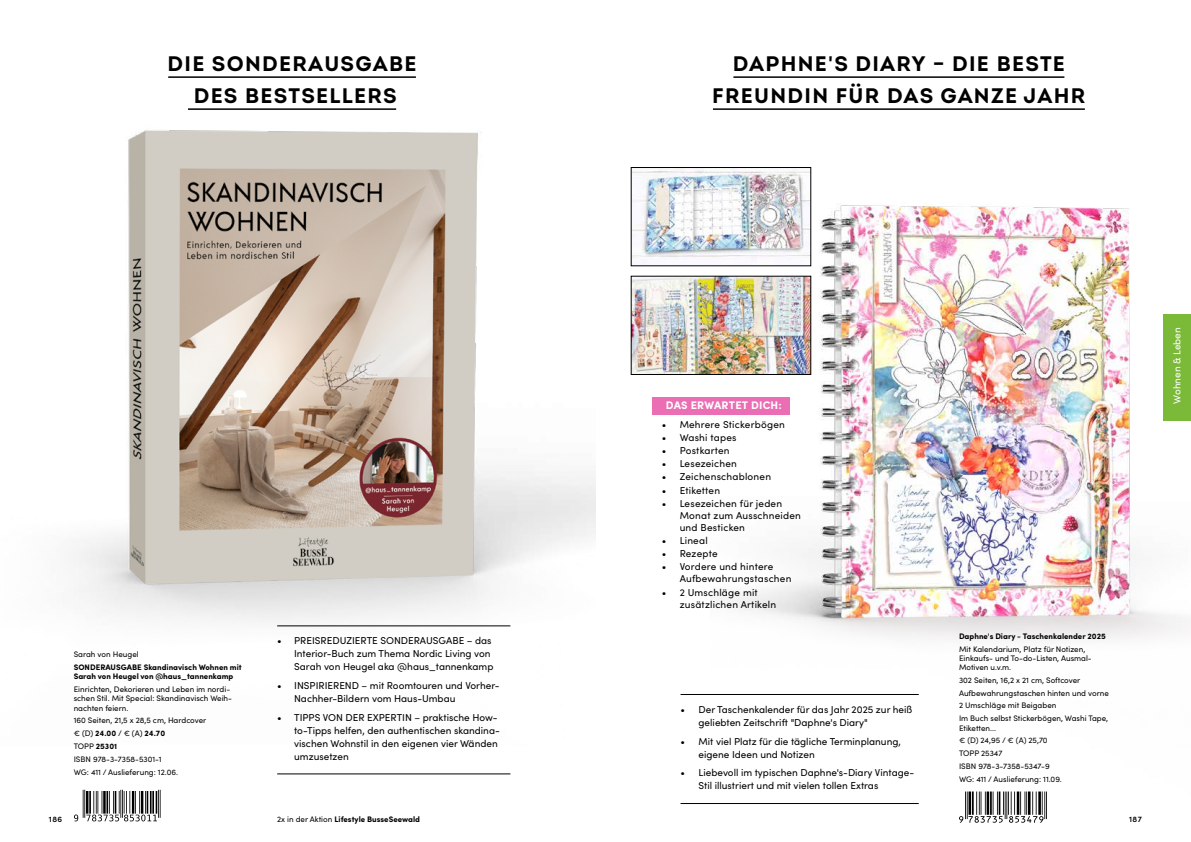
<style>
.page{position:relative;width:1191px;height:842px;background:#fff}
.page>*{position:absolute;margin:0;border:0;box-sizing:border-box;transform-origin:0 0}
.t1{font:63px "EA Npagina";color:#000}
.t2{font:700 21px/32px "Intro";letter-spacing:.06em;color:#000;text-align:center}
.t3{font:700 11px "Sofia Pro";letter-spacing:.02em;color:#fff}
.t4{font:10px/13px "Sofia Pro";color:#000}
.t5{font:10px/12px "Sofia Pro";letter-spacing:.02em;color:#000}
.t6{font:10px "Sofia Pro";color:#fff}
.t7{font:8px/12.8px "Sofia Pro";color:#000}
.t8{font:700 8px/9.2px "Sofia Pro";color:#000}
.t9{font:600 8px "Sofia Pro";letter-spacing:.06em;color:#000}
.s1{font-weight:700}
.s2{font-weight:400}
</style>
<div class="page">
<img style="left:633px;top:278px;width:77px;height:95px">
<div style="left:631px;top:276px;width:180px;height:99px;border:1px solid #000"></div>
<img style="left:633px;top:169px;width:77px;height:90px">
<div style="left:631px;top:167px;width:180px;height:99px;border:1px solid #000"></div>
<img style="left:73px;top:108px;width:522px;height:519px">
<img style="left:710px;top:76px;width:481px;height:728px">
<hr style="left:168px;top:76px;width:248px;height:2px;background:#000">
<hr style="left:188px;top:108px;width:208px;height:2px;background:#000">
<hr style="left:277px;top:773px;width:233px;height:1px;background:#000">
<hr style="left:277px;top:625px;width:233px;height:1px;background:#000">
<div style="left:652px;top:397px;width:137px;height:17px;background:#eb6eb4"></div>
<hr style="left:733px;top:76px;width:331px;height:2px;background:#000">
<hr style="left:713px;top:108px;width:371px;height:2px;background:#000">
<hr style="left:680px;top:803px;width:238px;height:1px;background:#000">
<hr style="left:680px;top:694px;width:238px;height:1px;background:#000">
<svg style="left:959px;top:791px;width:88px;height:32px"></svg>
<div style="left:1162px;top:315px;width:29px;height:106px;background:#7bba39"></div>
<h2 class="t2" style="left:168px;top:47px;width:250px">DIE SONDERAUSGABE<br>DES BESTSELLERS</h2>
<h2 class="t2" style="left:712px;top:47px;width:375px">DAPHNE'S DIARY – DIE BESTE<br>FREUNDIN FÜR DAS GANZE JAHR</h2>
<p class="t3" style="left:666px;top:397px;width:118px">DAS ERWARTET DICH:</p>
<p class="t5" style="left:661px;top:417px;width:125px">• Mehrere Stickerbögen</p>
<p class="t5" style="left:661px;top:431px;width:76px">• Washi tapes</p>
<p class="t5" style="left:661px;top:444px;width:70px">• Postkarten</p>
<p class="t5" style="left:661px;top:457px;width:77px">• Lesezeichen</p>
<p class="t5" style="left:661px;top:470px;width:111px">• Zeichenschablonen</p>
<p class="t4" style="left:661px;top:483px;width:60px">• Etiketten</p>
<p class="t5" style="left:679px;top:497px;width:123px;text-indent:-18px">• Lesezeichen für jeden<br>Monat zum Ausschneiden und Besticken</p>
<p class="t4" style="left:661px;top:533px;width:48px">• Lineal</p>
<p class="t4" style="left:661px;top:547px;width:57px">• Rezepte</p>
<p class="t5" style="left:679px;top:560px;width:113px;text-indent:-18px">• Vordere und hintere<br>Aufbewahrungstaschen</p>
<p class="t5" style="left:679px;top:585px;width:98px;text-indent:-18px">• 2 Umschläge mit zusätzlichen Artikeln</p>
<p class="t8" style="left:959px;top:631px;width:148px">Daphne's Diary - Taschenkalender 2025</p>
<p class="t7" style="left:959px;top:644px;width:134px;line-height:9.2px">Mit Kalendarium, Platz für Notizen,<br>Einkaufs- und To-do-Listen, Ausmal-<br>Motiven u.v.m.</p>
<p class="t7" style="left:959px;top:673px;width:151px">302 Seiten, 16,2 x 21 cm, Softcover Aufbewahrungstaschen hinten und vorne 2 Umschläge mit Beigaben<br>Im Buch selbst Stickerbögen, Washi Tape,</p>
<p class="t7" style="left:959px;top:721px;width:104px">Etiketten...<br>€ (D) 24,95 / € (A) 25,70<br>TOPP 25347<br>ISBN 978-3-7358-5347-9<br>WG: 411 / Auslieferung: 11.09.</p>
<p class="t4" style="left:294px;top:634px;width:201px;text-indent:-17px">• PREISREDUZIERTE SONDERAUSGABE – das<br>Interior-Buch zum Thema Nordic Living von<br>Sarah von Heugel aka @haus_tannenkamp</p>
<p class="t4" style="left:294px;top:678px;width:207px;text-indent:-17px">• INSPIRIEREND – mit Roomtouren und Vorher-<br>Nachher-Bildern vom Haus-Umbau</p>
<p class="t4" style="left:294px;top:710px;width:207px;text-indent:-17px">• TIPPS VON DER EXPERTIN – praktische How&shy;to-Tipps helfen, den authentischen skandina&shy;vischen Wohnstil in den eigenen vier Wänden umzusetzen</p>
<p class="t7" style="left:74px;top:647px;width:66px">Sarah von Heugel</p>
<p class="t8" style="left:74px;top:662px;width:170px">SONDERAUSGABE Skandinavisch Wohnen mit<br>Sarah von Heugel von @haus_tannenkamp</p>
<p class="t7" style="left:74px;top:684px;width:160px;line-height:9.2px">Einrichten, Dekorieren und Leben im nordi&shy;schen Stil. Mit Special: Skandinavisch Weih&shy;nachten feiern.</p>
<p class="t7" style="left:74px;top:714px;width:134px">160 Seiten, 21,5 x 28,5 cm, Hardcover € (D) <span class="s1">24.00</span> / € (A) <span class="s1">24.70<br></span>TOPP <span class="s1">25301<br></span>ISBN 978-3-7358-5301-1<br>WG: 411 / Auslieferung: 12.06.</p>
<h1 class="t1" style="left:74px;top:757px;width:94px">9:hsnhnf;}zxuvv:›</h1>
<p class="t4" style="left:698px;top:702px;width:215px;text-indent:-18px">• Der Taschenkalender für das Jahr 2025 zur heiß geliebten Zeitschrift "Daphne's Diary"</p>
<p class="t4" style="left:698px;top:734px;width:204px;text-indent:-18px">• Mit viel Platz für die tägliche Terminplanung, eigene Ideen und Notizen</p>
<p class="t4" style="left:698px;top:766px;width:217px;text-indent:-18px">• Liebevoll im typischen Daphne's-Diary Vintage-<br>Stil illustriert und mit vielen tollen Extras</p>
<p class="t9" style="left:49px;top:813px;width:15px">186</p>
<p class="t8" style="left:277px;top:814px;width:144px"><span class="s2">2x in der Aktion</span> Lifestyle BusseSeewald</p>
<p class="t9" style="left:1129px;top:813px;width:14px">187</p>
<p class="t6" style="left:1169px;top:404px;width:78px;rotate:-90deg">Wohnen &amp; Leben</p>
</div>
